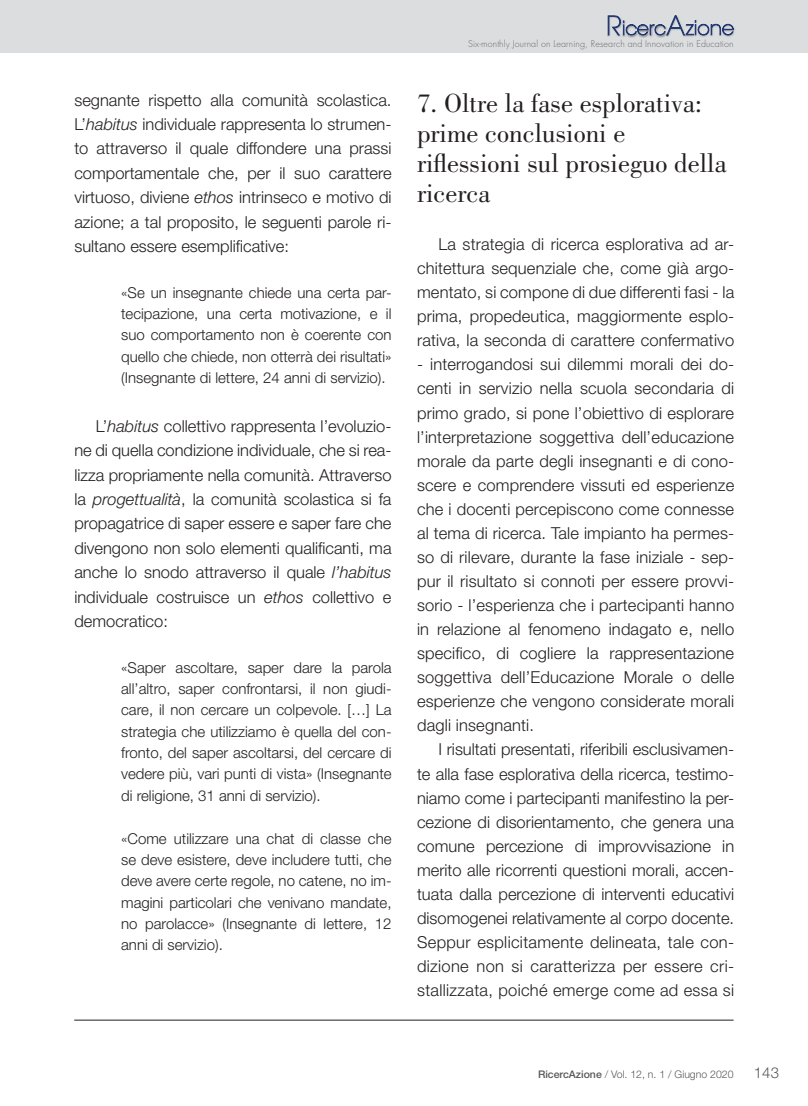
<style>
.page{position:relative;width:808px;height:1106px;background:#fff}
.page>*{position:absolute;margin:0;border:0;box-sizing:border-box;transform-origin:0 0}
.t1{font:27px/30px "Bodoni";color:#231f20}
.t2{font:300 16.5px/24px "Helvetica Neue LT";letter-spacing:.01em;color:#231f20;text-align:justify}
.t3{font:300 15px/21.3px "Helvetica Neue LT";color:#231f20;text-align:justify}
.t4{font:300 15px "Helvetica Neue CE";color:#57585a}
.t5{font:300 10.5px "Helvetica Neue CE";color:#57585a}
.t6{font:300 9px "Futura";letter-spacing:.01em;color:#6c6d70}
.s1{font-style:italic}
.s2{font-weight:500}
</style>
<div class="page">
<div style="left:0;top:0;width:808px;height:53px;background:#dcdddf"></div>
<hr style="left:74px;top:1019px;width:659px;height:1px;background:#231f20">
<div style="left:606px;top:15px;width:18px;height:23px;background:#231f20;opacity:.3"></div>
<div style="left:620px;top:18px;width:47px;height:18px;background:#c9cace"></div>
<div style="left:621px;top:19px;width:47px;height:19px;background:#231f20;opacity:.5"></div>
<div style="left:664px;top:13px;width:20px;height:24px;background:#fff;opacity:.3"></div>
<div style="left:665px;top:14px;width:22px;height:24px;background:#231f20;opacity:.3"></div>
<div style="left:683px;top:17px;width:52px;height:19px;background:#fff;opacity:.3"></div>
<div style="left:684px;top:19px;width:52px;height:19px;background:#231f20;opacity:.3"></div>
<svg style="left:608px;top:15px;width:126px;height:20px"></svg>
<p class="t2" style="left:74px;top:87px;width:319px">segnante rispetto alla comunità scolastica.<br>L’<span class="s1">habitus</span> individuale rappresenta lo strumen&shy;to attraverso il quale diffondere una prassi comportamentale che, per il suo carattere virtuoso, diviene <span class="s1">ethos</span> intrinseco e motivo di azione; a tal proposito, le seguenti parole ri&shy;sultano essere esemplificative:</p>
<p class="t3" style="left:121px;top:281px;width:272px">«Se un insegnante chiede una certa par&shy;tecipazione, una certa motivazione, e il suo comportamento non è coerente con quello che chiede, non otterrà dei risultati» (Insegnante di lettere, 24 anni di servizio).</p>
<p class="t2" style="left:74px;top:413px;width:319px;text-indent:21px">L’<span class="s1">habitus</span> collettivo rappresenta l’evoluzio&shy;ne di quella condizione individuale, che si rea&shy;lizza propriamente nella comunità. Attraverso la <span class="s1">progettualità</span>, la comunità scolastica si fa propagatrice di saper essere e saper fare che divengono non solo elementi qualificanti, ma anche lo snodo attraverso il quale <span class="s1">l’habitus </span>individuale costruisce un <span class="s1">ethos</span> collettivo e democratico:</p>
<p class="t3" style="left:121px;top:656px;width:272px">«Saper ascoltare, saper dare la parola all’altro, saper confrontarsi, il non giudi&shy;care, il non cercare un colpevole. […] La strategia che utilizziamo è quella del con&shy;fronto, del saper ascoltarsi, del cercare di vedere più, vari punti di vista» (Insegnante di religione, 31 anni di servizio).</p>
<p class="t3" style="left:121px;top:827px;width:272px">«Come utilizzare una chat di classe che se deve esistere, deve includere tutti, che deve avere certe regole, no catene, no im&shy;magini particolari che venivano mandate, no parolacce» (Insegnante di lettere, 12 anni di servizio).</p>
<p class="t6" style="left:468px;top:38px;width:267px">Six-monthly Journal on Learning, Research and Innovation in Education</p>
<h1 class="t1" style="left:417px;top:88px;width:311px">7. Oltre la fase esplorativa: prime conclusioni e riflessioni sul prosieguo della ricerca</h1>
<p class="t2" style="left:417px;top:232px;width:319px;text-indent:21px">La strategia di ricerca esplorativa ad ar&shy;chitettura sequenziale che, come già argo&shy;mentato, si compone di due differenti fasi - la prima, propedeutica, maggiormente esplo&shy;rativa, la seconda di carattere confermativo</p>
<p class="t2" style="left:417px;top:352px;width:319px">- interrogandosi sui dilemmi morali dei do&shy;centi in servizio nella scuola secondaria di primo grado, si pone l’obiettivo di esplorare l’interpretazione soggettiva dell’educazione morale da parte degli insegnanti e di cono&shy;scere e comprendere vissuti ed esperienze che i docenti percepiscono come connesse al tema di ricerca. Tale impianto ha permes&shy;so di rilevare, durante la fase iniziale - sep&shy;pur il risultato si connoti per essere provvi&shy;sorio - l’esperienza che i partecipanti hanno in relazione al fenomeno indagato e, nello specifico, di cogliere la rappresentazione soggettiva dell’Educazione Morale o delle esperienze che vengono considerate morali dagli insegnanti.</p>
<p class="t2" style="left:417px;top:737px;width:319px;text-indent:21px">I risultati presentati, riferibili esclusivamen&shy;te alla fase esplorativa della ricerca, testimo&shy;niamo come i partecipanti manifestino la per&shy;cezione di disorientamento, che genera una comune percezione di improvvisazione in merito alle ricorrenti questioni morali, accen&shy;tuata dalla percezione di interventi educativi disomogenei relativamente al corpo docente.<br>Seppur esplicitamente delineata, tale con&shy;dizione non si caratterizza per essere cri&shy;stallizzata, poiché emerge come ad essa si</p>
<p class="t5" style="left:538px;top:1068px;width:197px"><span class="s2">RicercAzione</span> / Vol. 12, n. 1 / Giugno 2020</p>
<p class="t4" style="left:754px;top:1063px;width:27px">143</p>
</div>
